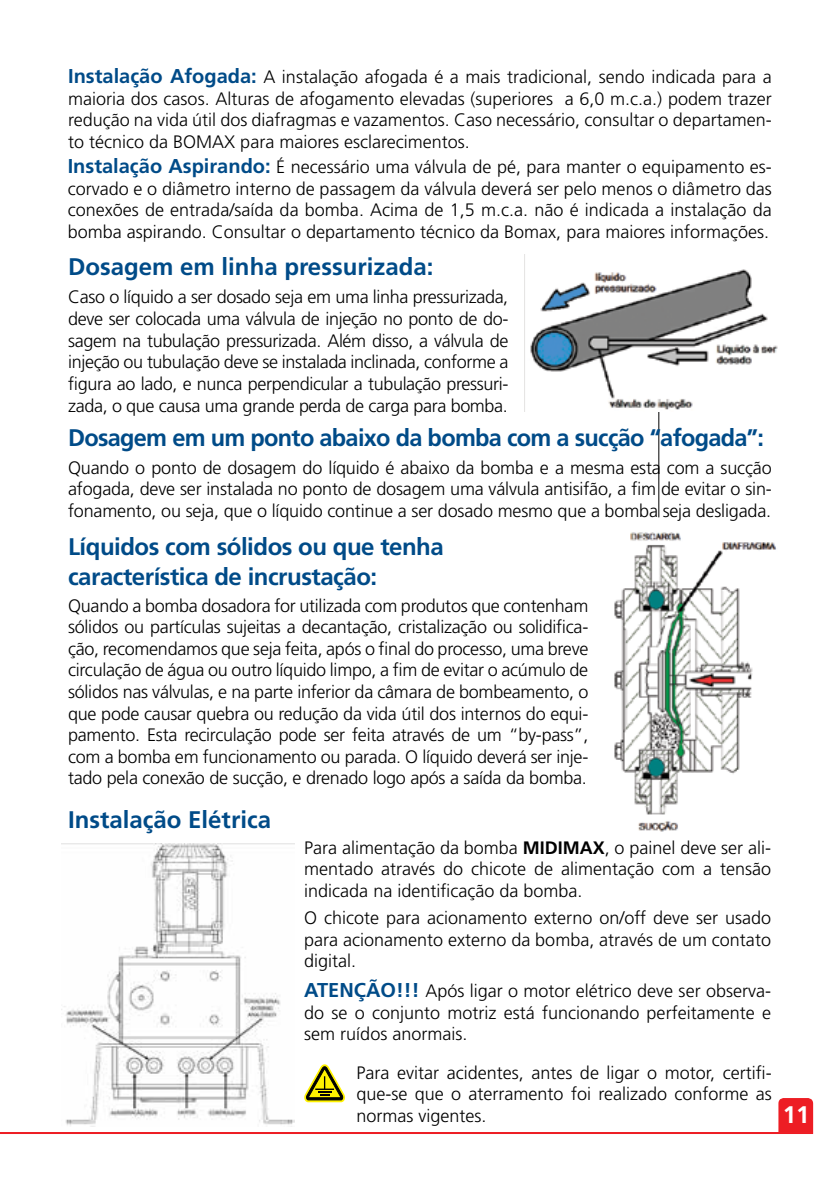
<style>
.page{position:relative;width:840px;height:1191px;background:#fff}
.page>*{position:absolute;margin:0;border:0;box-sizing:border-box;transform-origin:0 0}
.t1{font:700 24px/29.6px "Frutiger";letter-spacing:-.02em;color:#004b88}
.t2{font:700 24px "Frutiger";color:#004b88}
.t3{font:700 24px "Frutiger";color:#fff}
.t4{font:300 18px/21.6px "Frutiger";color:#000;text-align:justify}
.s1{font-weight:700;font-size:20px;color:#004b88}
.s2{font-weight:700}
</style>
<div class="page">
<svg style="left:778px;top:1098px;width:34px;height:34px"></svg>
<hr style="left:0;top:1132px;width:812px;height:2px;background:#ed1d24">
<hr style="left:658px;top:300px;width:1px;height:217px;background:#000">
<img style="left:614px;top:532px;width:163px;height:300px">
<img style="left:524px;top:255px;width:254px;height:157px">
<svg style="left:304px;top:1064px;width:41px;height:38px"></svg>
<img style="left:62px;top:843px;width:232px;height:283px">
<p class="t4" style="left:68px;top:66px;width:704px"><span class="s1">Instalação Afogada:</span> A instalação afogada é a mais tradicional, sendo indicada para a maioria dos casos. Alturas de afogamento elevadas (superiores a 6,0 m.c.a.) podem trazer redução na vida útil dos diafragmas e vazamentos. Caso necessário, consultar o departamen&shy;to técnico da BOMAX para maiores esclarecimentos.</p>
<p class="t4" style="left:68px;top:156px;width:705px"><span class="s1">Instalação Aspirando:</span> É necessário uma válvula de pé, para manter o equipamento es&shy;corvado e o diâmetro interno de passagem da válvula deverá ser pelo menos o diâmetro das conexões de entrada/saída da bomba. Acima de 1,5 m.c.a. não é indicada a instalação da bomba aspirando. Consultar o departamento técnico da Bomax, para maiores informações.</p>
<h1 class="t2" style="left:68px;top:253px;width:366px">Dosagem em linha pressurizada:</h1>
<p class="t4" style="left:68px;top:287px;width:441px">Caso o líquido a ser dosado seja em uma linha pressurizada, deve ser colocada uma válvula de injeção no ponto de do&shy;sagem na tubulação pressurizada. Além disso, a válvula de injeção ou tubulação deve se instalada inclinada, conforme a figura ao lado, e nunca perpendicular a tubulação pressuri&shy;zada, o que causa uma grande perda de carga para bomba.</p>
<h1 class="t1" style="left:68px;top:423px;width:697px">Dosagem em um ponto abaixo da bomba com a sucção “afogada”:</h1>
<p class="t4" style="left:68px;top:457px;width:705px">Quando o ponto de dosagem do líquido é abaixo da bomba e a mesma esta com a sucção afogada, deve ser instalada no ponto de dosagem uma válvula antisifão, a fim de evitar o sin&shy;fonamento, ou seja, que o líquido continue a ser dosado mesmo que a bomba seja desligada.</p>
<h1 class="t1" style="left:68px;top:532px;width:377px">Líquidos com sólidos ou que tenha característica de incrustação:</h1>
<p class="t4" style="left:68px;top:595px;width:521px">Quando a bomba dosadora for utilizada com produtos que contenham sólidos ou partículas sujeitas a decantação, cristalização ou solidifica&shy;ção, recomendamos que seja feita, após o final do processo, uma breve circulação de água ou outro líquido limpo, a fim de evitar o acúmulo de sólidos nas válvulas, e na parte inferior da câmara de bombeamento, o que pode causar quebra ou redução da vida útil dos internos do equi&shy;pamento. Esta recirculação pode ser feita através de um “by-pass”, com a bomba em funcionamento ou parada. O líquido deverá ser inje&shy;tado pela conexão de sucção, e drenado logo após a saída da bomba.</p>
<h1 class="t2" style="left:68px;top:805px;width:204px">Instalação Elétrica</h1>
<p class="t4" style="left:304px;top:837px;width:468px">Para alimentação da bomba <span class="s2">MIDIMAX</span>, o painel deve ser ali&shy;mentado através do chicote de alimentação com a tensão indicada na identificação da bomba.</p>
<p class="t4" style="left:304px;top:907px;width:468px">O chicote para acionamento externo on/off deve ser usado para acionamento externo da bomba, através de um contato digital.</p>
<p class="t4" style="left:304px;top:980px;width:468px"><span class="s1">ATENÇÃO!!!</span> Após ligar o motor elétrico deve ser observa&shy;do se o conjunto motriz está funcionando perfeitamente e sem ruídos anormais.</p>
<p class="t4" style="left:356px;top:1061px;width:416px">Para evitar acidentes, antes de ligar o motor, certifi&shy;que-se que o aterramento foi realizado conforme as normas vigentes.</p>
<h1 class="t3" style="left:782px;top:1100px;width:28px">11</h1>
</div>
